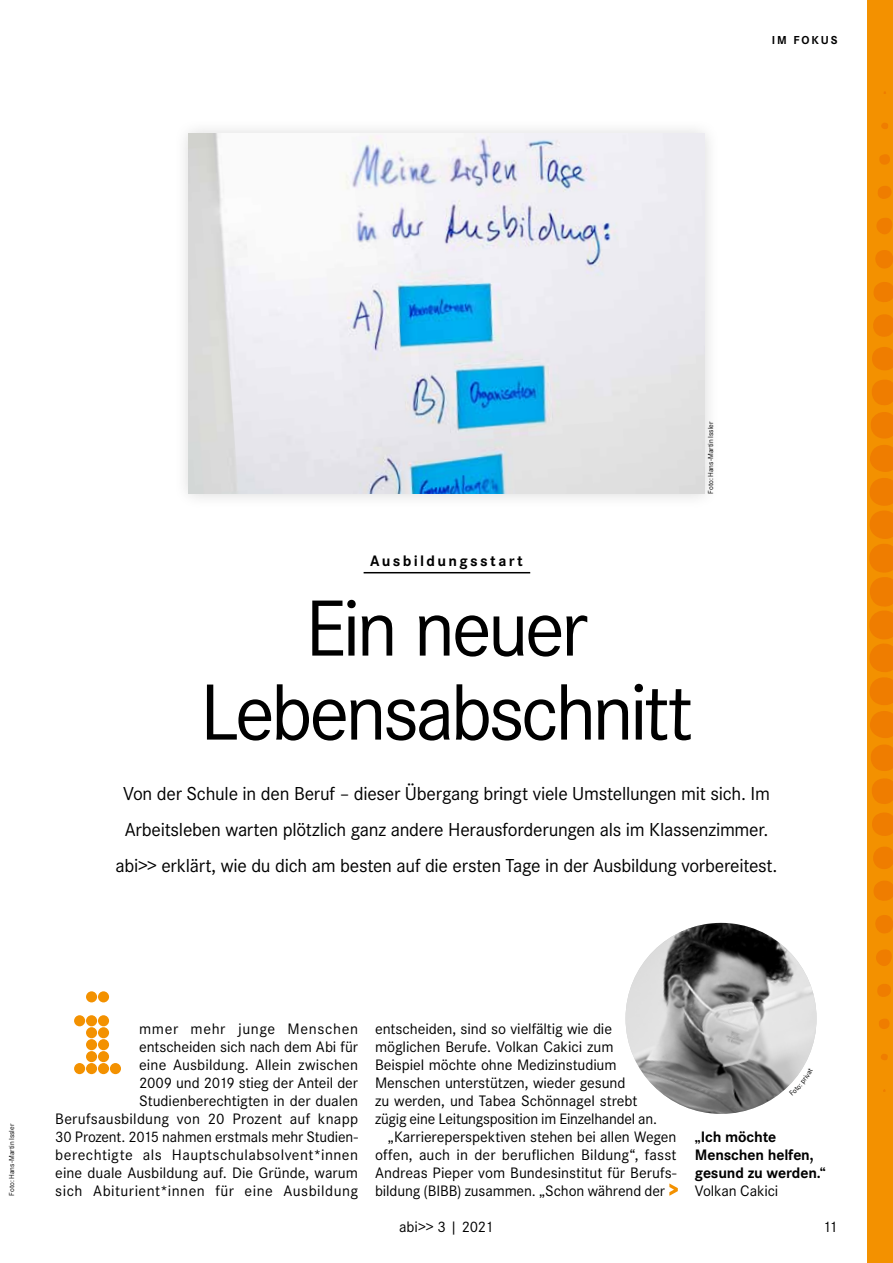
<style>
.page{position:relative;width:893px;height:1263px;background:#fff}
.page>*{position:absolute;margin:0;border:0;box-sizing:border-box;transform-origin:0 0}
.t1{font:120.75px "Dot Matrix OT Two Extended";color:#f39100}
.t2{font:82.5px/84px "Corporate S";letter-spacing:-.05em;color:#000;text-align:center}
.t3{font:19.5px/36px "Corporate S";letter-spacing:-.015em;color:#000;text-align:center}
.t4{font:15.75px/18px "Corporate S";letter-spacing:-.005em;color:#000;text-align:right}
.t5{font:700 15.75px/18px "Corporate S";letter-spacing:-.01em;color:#000}
.t6{font:700 15.75px "Corporate S";letter-spacing:.15em;color:#000}
.t7{font:700 12px "Corporate S";color:#000}
.t8{font:7.5px "Corporate S";letter-spacing:-.005em;color:#000}
</style>
<div class="page">
<div style="left:867px;top:0;width:26px;height:1263px;background:#f39100"></div>
<svg style="left:881px;top:123px;width:7px;height:6px"></svg>
<svg style="left:879px;top:154px;width:11px;height:11px"></svg>
<svg style="left:878px;top:186px;width:14px;height:13px"></svg>
<svg style="left:875px;top:218px;width:18px;height:51px"></svg>
<svg style="left:873px;top:282px;width:20px;height:55px"></svg>
<svg style="left:869px;top:347px;width:24px;height:522px"></svg>
<svg style="left:874px;top:881px;width:19px;height:20px"></svg>
<svg style="left:875px;top:915px;width:18px;height:18px"></svg>
<svg style="left:876px;top:949px;width:16px;height:17px"></svg>
<svg style="left:877px;top:984px;width:14px;height:13px"></svg>
<svg style="left:879px;top:1019px;width:11px;height:10px"></svg>
<svg style="left:881px;top:1054px;width:7px;height:6px"></svg>
<div style="left:173px;top:118px;width:547px;height:391px;background:#000;opacity:.15"></div>
<img style="left:189px;top:134px;width:515px;height:360px">
<hr style="left:364px;top:572px;width:166px;height:1px;background:#000">
<svg style="left:669px;top:1183px;width:9px;height:13px"></svg>
<img style="left:625px;top:923px;width:191px;height:191px;border-radius:95px">
<svg style="left:789px;top:1068px;width:14px;height:17px"></svg>
<p class="t7" style="left:772px;top:33px;width:8px">Im</p>
<p class="t7" style="left:793px;top:33px;width:10px">Fok</p>
<p class="t7" style="left:821px;top:33px;width:17px">us</p>
<p class="t8" style="left:706px;top:494px;width:73px;rotate:-90deg">Foto: Hans-Martin Issler</p>
<p class="t6" style="left:370px;top:551px;width:154px">Ausbildungsstart</p>
<h2 class="t2" style="left:200px;top:587px;width:495px">Ein neuer<br>Lebensabschnitt</h2>
<p class="t3" style="left:115px;top:775px;width:663px">Von der Schule in den Beruf – dieser Übergang bringt viele Umstellungen mit sich. I m<br>Arbeitsleben warten plötzlich ganz andere Herausforderungen als im Klassenzimmer. abi&gt;&gt; erklärt, wie du dich am besten auf die ersten Tage in der Ausbildung vorbereitest.</p>
<p class="t8" style="left:7px;top:1196px;width:73px;rotate:-90deg">Foto: Hans-Martin Issler</p>
<h1 class="t1" style="left:68px;top:955px;width:61px">i</h1>
<p class="t4" style="left:55px;top:1019px;width:304px">mmer mehr junge Menschen<br>entscheiden sich nach dem Abi für<br>eine Ausbildung. Allein zwischen<br>2009 und 2019 stieg der Anteil der Studienberechtigten in der dualen Berufsausbildung von 20 Prozent auf knapp 30 Prozent. 2015 nahmen erstmals mehr Studien&shy;berechtigte als Hauptschulabsolvent*innen eine duale Ausbildung auf. Die Gründe, warum sich Abiturient*innen für eine Ausbildung</p>
<p class="t4" style="left:375px;top:1019px;width:238px">entscheiden, sind so vielfältig wie die</p>
<p class="t4" style="left:375px;top:1037px;width:240px">möglichen Berufe. Volkan Cakici zum</p>
<p class="t4" style="left:375px;top:1055px;width:243px">Beispiel möchte ohne Medizinstudium</p>
<p class="t4" style="left:375px;top:1073px;width:252px">Menschen unterstützen, wieder gesund</p>
<p class="t4" style="left:375px;top:1091px;width:264px">zu werden, und Tabea Schönnagel strebt</p>
<p class="t4" style="left:375px;top:1109px;width:283px">zügig eine Leitungsposition im Einzelhandel an.</p>
<p class="t4" style="left:388px;top:1127px;width:290px">„Karriereperspektiven stehen bei allen Wegen</p>
<p class="t4" style="left:375px;top:1145px;width:303px">offen, auch in der beruflichen Bildung“, fasst</p>
<p class="t4" style="left:375px;top:1163px;width:303px">Andreas Pieper vom Bundesinstitut für Berufs-</p>
<p class="t4" style="left:375px;top:1181px;width:292px">bildung (BI BB) zusammen. „Schon während der</p>
<p class="t5" style="left:695px;top:1128px;width:133px">„Ich möchte<br>Menschen helfen, gesund zu werden.“</p>
<p class="t4" style="left:695px;top:1181px;width:85px">Volkan Cakici</p>
<p class="t4" style="left:399px;top:1217px;width:96px">abi&gt;&gt; 3 | 2021</p>
<p class="t4" style="left:823px;top:1217px;width:17px">11</p>
</div>
